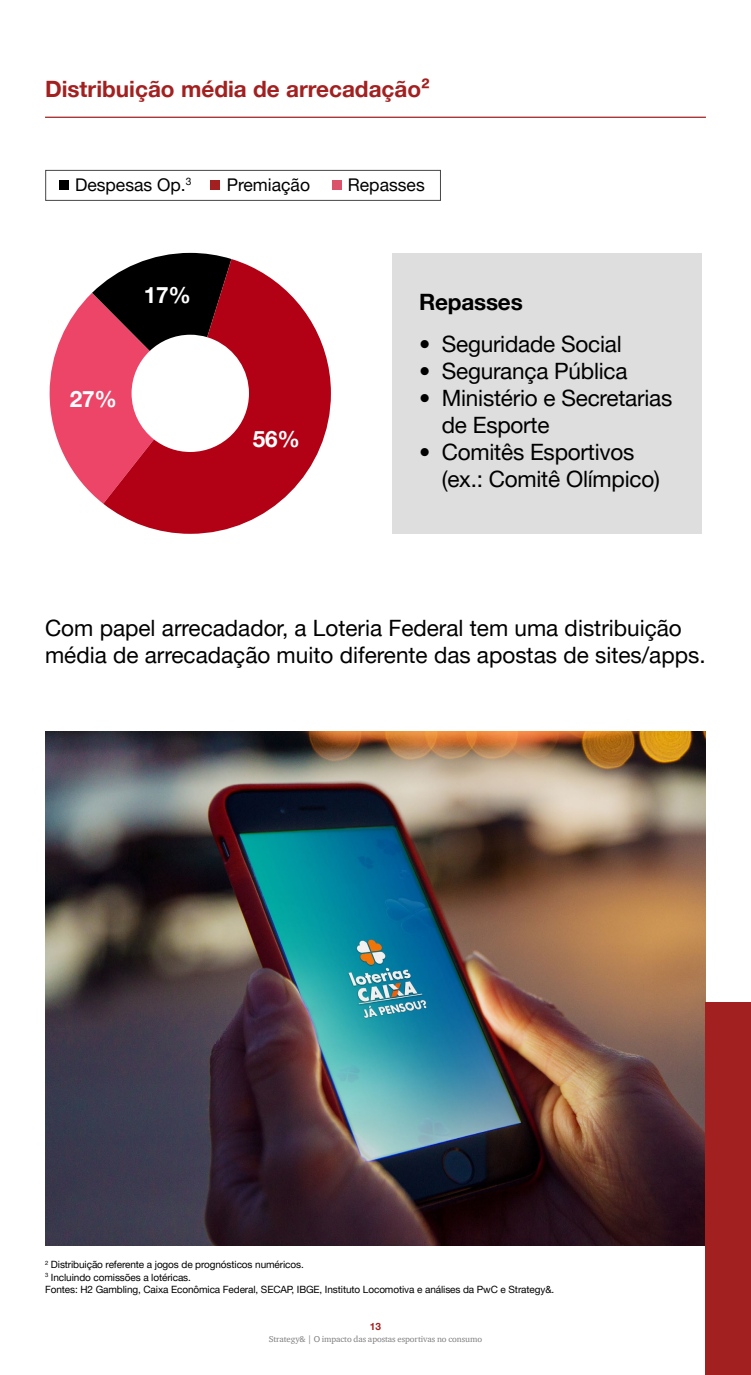
<style>
.page{position:relative;width:751px;height:1375px;background:#fff}
.page>*{position:absolute;margin:0;border:0;box-sizing:border-box;transform-origin:0 0}
.t1{font:22.5px/27px "Helvetica Neue LT Pro";letter-spacing:-.01em;color:#000}
.t2{font:700 22.5px "Helvetica Neue LT Pro";color:#a32020}
.t3{font:700 22.5px "Helvetica Neue LT Pro";color:#fff}
.t4{font:700 22.5px "Helvetica Neue LT Pro";letter-spacing:-.01em;color:#000}
.t5{font:17.5px "Helvetica Neue LT Pro";color:#000}
.t6{font:10px/12.5px "Helvetica Neue LT Pro";letter-spacing:-.01em;color:#000}
.t7{font:700 10px "Helvetica Neue LT Pro";color:#a32020}
.t8{font:8.75px "ITC Charter Com";letter-spacing:-.01em;color:#7d7d7d}
</style>
<div class="page">
<hr style="left:45px;top:117px;width:660px;height:1px;background:#a32020">
<svg style="left:50px;top:253px;width:181px;height:251px"></svg>
<svg style="left:103px;top:259px;width:227px;height:275px;fill:#b20015"></svg>
<div style="left:392px;top:253px;width:308px;height:281px;background:#dedede"></div>
<div style="left:45px;top:170px;width:395px;height:31px;border:1px solid #464646"></div>
<div style="left:59px;top:180px;width:10px;height:10px;background:#000"></div>
<div style="left:210px;top:180px;width:10px;height:10px;background:#a32020"></div>
<div style="left:331px;top:180px;width:10px;height:10px;background:#db536a"></div>
<img style="left:45px;top:731px;width:660px;height:515px">
<div style="left:705px;top:1003px;width:45px;height:372px;background:#a32020"></div>
<p class="t2" style="left:45px;top:75px;width:386px">Distribuição média de arrecadação²</p>
<p class="t5" style="left:75px;top:174px;width:118px">Despesas Op.<sup>3</sup></p>
<p class="t5" style="left:226px;top:174px;width:85px">Premiação</p>
<p class="t5" style="left:347px;top:174px;width:78px">Repasses</p>
<p class="t3" style="left:144px;top:281px;width:49px">17%</p>
<p class="t3" style="left:70px;top:385px;width:49px">27%</p>
<p class="t3" style="left:253px;top:425px;width:49px">56%</p>
<p class="t4" style="left:419px;top:288px;width:105px">Repasses</p>
<p class="t1" style="left:419px;top:330px;width:204px">• Seguridade Social</p>
<p class="t1" style="left:419px;top:357px;width:210px">• Segurança Pública</p>
<p class="t1" style="left:441px;top:384px;width:232px;text-indent:-22px">• Ministério e Secretarias de Esporte</p>
<p class="t1" style="left:441px;top:438px;width:219px;text-indent:-22px">• Comitês Esportivos (ex.: Comitê Olímpico)</p>
<p class="t1" style="left:45px;top:614px;width:661px">Com papel arrecadador, a Loteria Federal tem uma distribuição média de arrecadação muito diferente das apostas de sites/apps.</p>
<p class="t6" style="left:45px;top:1258px;width:510px"><sup>2</sup> Distribuição referente a jogos de prognósticos numéricos.<br><sup>3</sup> Incluindo comissões a lotéricas.<br>Fontes: H2 Gambling, Caixa Econômica Federal, SECAP, IBGE, Instituto Locomotiva e análises da PwC e Strategy&amp;.</p>
<p class="t7" style="left:369px;top:1320px;width:13px">13</p>
<p class="t8" style="left:268px;top:1334px;width:215px">Strategy&amp; | O impacto das apostas esportivas no consumo</p>
</div>
